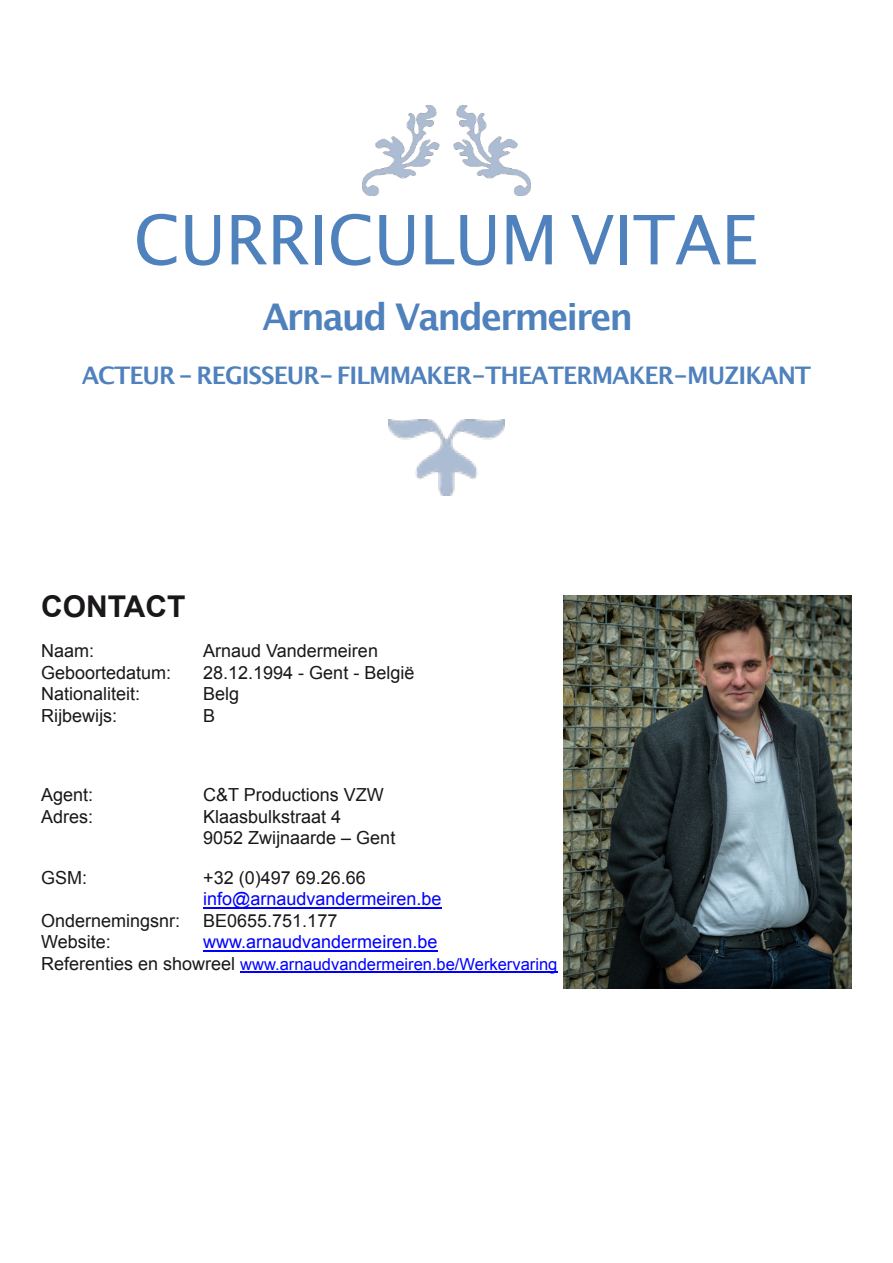
<style>
.page{position:relative;width:893px;height:1263px;background:#fff}
.page>*{position:absolute;margin:0;border:0;box-sizing:border-box;transform-origin:0 0}
.t1{font:68.25px "Lucida Grande";letter-spacing:-.01em;color:#4f81bd}
.t2{font:700 36.75px "Lucida Grande";letter-spacing:-.055em;color:#4f81bd}
.t3{font:700 30px "Arial";color:#1a171b}
.t4{font:700 24.15px "Lucida Grande";letter-spacing:-.045em;color:#4f81bd}
.t5{font:18px/21.6px "Arial";color:#1a171b}
.t6{font:18px "Arial";color:#00f}
.t7{font:16.5px "Arial";color:#00f}
.s1{font-size:18px;color:#1a171b}
</style>
<div class="page">
<hr style="left:203px;top:907px;width:239px;height:1px;background:#00f">
<hr style="left:203px;top:950px;width:234px;height:2px;background:#00f">
<hr style="left:240px;top:972px;width:317px;height:1px;background:#00f">
<img style="left:363px;top:105px;width:167px;height:90px">
<img style="left:389px;top:420px;width:115px;height:76px">
<img style="left:563px;top:596px;width:289px;height:393px">
<h1 class="t1" style="left:134px;top:211px;width:625px">CURRICULUM VITAE</h1>
<h2 class="t2" style="left:262px;top:301px;width:372px">Arnaud Vandermeiren</h2>
<h3 class="t4" style="left:82px;top:365px;width:731px">ACTEUR - REGISSEUR- FILMMAKER-THEATERMAKER-MUZIKANT</h3>
<h3 class="t3" style="left:41px;top:595px;width:146px">CONTACT</h3>
<p class="t5" style="left:41px;top:641px;width:55px">Naam:</p>
<p class="t5" style="left:203px;top:641px;width:176px">Arnaud Vandermeiren</p>
<p class="t5" style="left:41px;top:663px;width:132px">Geboortedatum:</p>
<p class="t5" style="left:203px;top:663px;width:213px">28.12.1994 - Gent - België</p>
<p class="t5" style="left:41px;top:685px;width:101px">Nationaliteit:</p>
<p class="t5" style="left:203px;top:685px;width:38px">Belg</p>
<p class="t5" style="left:41px;top:706px;width:78px">Rĳbewĳs:</p>
<p class="t5" style="left:203px;top:706px;width:14px">B</p>
<p class="t5" style="left:41px;top:785px;width:54px">Agent:</p>
<p class="t5" style="left:203px;top:785px;width:182px">C&amp;T Productions VZW</p>
<p class="t5" style="left:41px;top:807px;width:54px">Adres:</p>
<p class="t5" style="left:203px;top:807px;width:194px">Klaasbulkstraat 4<br>9052 Zwĳnaarde – Gent</p>
<p class="t5" style="left:41px;top:868px;width:48px">GSM:</p>
<p class="t5" style="left:203px;top:868px;width:164px">+32 (0)497 69.26.66</p>
<p class="t6" style="left:203px;top:892px;width:240px">info@arnaudvandermeiren.be</p>
<p class="t5" style="left:41px;top:911px;width:141px">Ondernemingsnr:</p>
<p class="t5" style="left:203px;top:911px;width:136px">BE0655.751.177</p>
<p class="t5" style="left:41px;top:933px;width:71px">Website:</p>
<p class="t6" style="left:203px;top:935px;width:236px">www.arnaudvandermeiren.be</p>
<p class="t7" style="left:41px;top:958px;width:518px"><span class="s1">Referenties en showreel</span> www.arnaudvandermeiren.be/Werkervaring</p>
</div>
